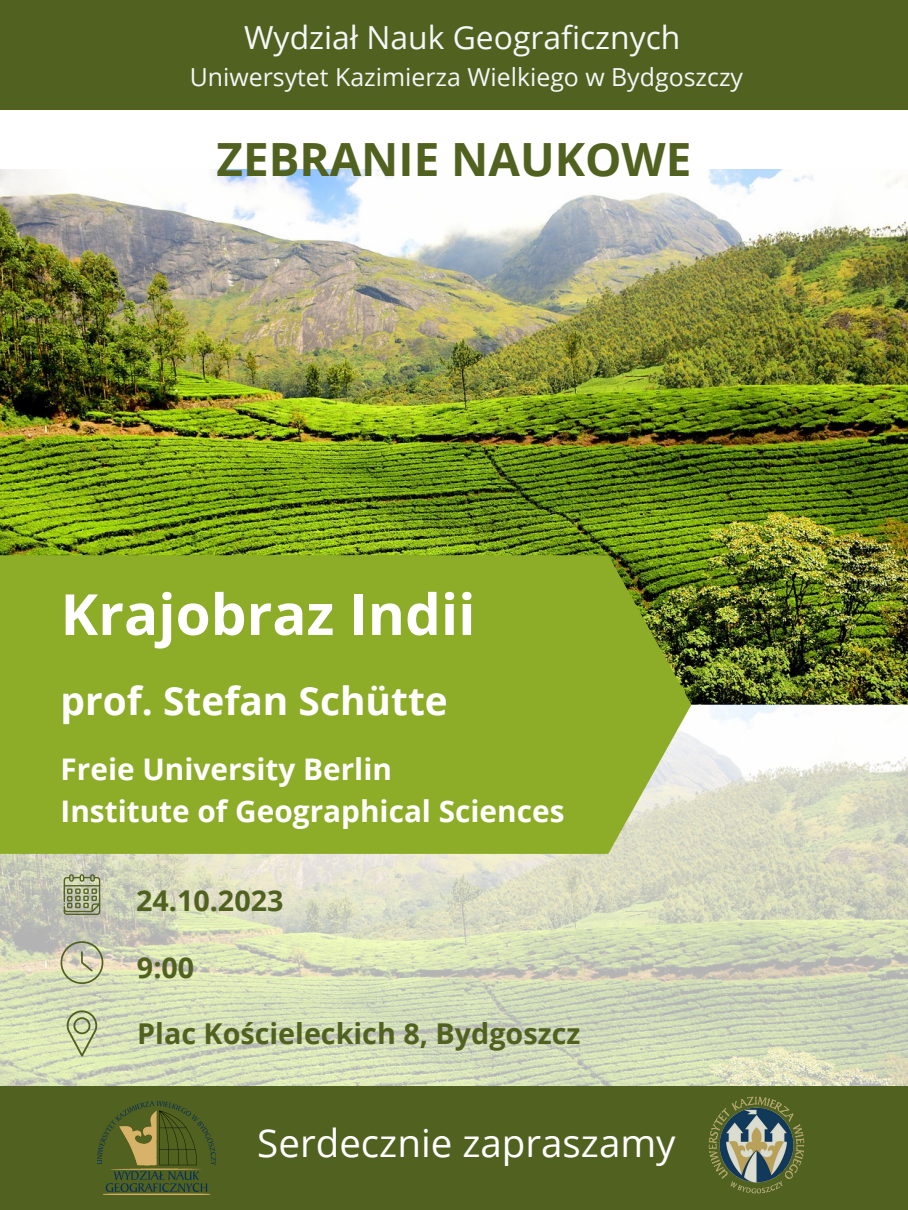
<style>
.page{position:relative;width:908px;height:1210px;background:#fff}
.page>*{position:absolute;margin:0;border:0;box-sizing:border-box;transform-origin:0 0}
.t1{font:700 56.7px "Open Sans";color:#fff}
.t2{font:700 45.74px "Open Sans";color:#51611f}
.t3{font:700 38.85px "Open Sans";color:#fff}
.t4{font:38.5px "Open Sans";color:#fff}
.t5{font:31.85px "Open Sans";color:#f5f7f9}
.t6{font:700 29.75px "Open Sans";color:#fff}
.t7{font:700 28.7px "Open Sans";color:#51611f}
.t8{font:24.82px "Open Sans";color:#f5f7f9}
</style>
<div class="page">
<div style="left:0;top:0;width:907px;height:109px;background:#51611f"></div>
<img style="left:0;top:169px;width:907px;height:918px">
<div style="left:0;top:555px;width:691px;height:299px;background:#8dac27"></div>
<div style="left:0;top:1087px;width:907px;height:123px;background:#51611f"></div>
<img style="left:97px;top:1101px;width:118px;height:93px">
<img style="left:708px;top:1096px;width:97px;height:98px">
<svg style="left:61px;top:941px;width:42px;height:43px;background:#c3c4a4"></svg>
<svg style="left:67px;top:1010px;width:30px;height:46px"></svg>
<svg style="left:64px;top:874px;width:36px;height:41px"></svg>
<p class="t5" style="left:244px;top:15px;width:437px">Wydział Nauk Geograficznych</p>
<p class="t8" style="left:190px;top:59px;width:554px">Uniwersytet Kazimierza Wielkiego w Bydgoszczy</p>
<p class="t2" style="left:216px;top:127px;width:476px">ZEBRANIE NAUKOWE</p>
<p class="t1" style="left:61px;top:574px;width:416px">Krajobraz Indii</p>
<p class="t3" style="left:61px;top:674px;width:388px">prof. Stefan Schütte</p>
<p class="t6" style="left:61px;top:748px;width:333px">Freie University Berlin</p>
<p class="t6" style="left:61px;top:790px;width:505px">Institute of Geographical Sciences</p>
<p class="t7" style="left:136px;top:880px;width:149px">24.10.2023</p>
<p class="t7" style="left:137px;top:947px;width:59px">9:00</p>
<p class="t7" style="left:137px;top:1013px;width:444px">Plac Kościeleckich 8, Bydgoszcz</p>
<p class="t4" style="left:257px;top:1116px;width:420px">Serdecznie zapraszamy</p>
</div>
